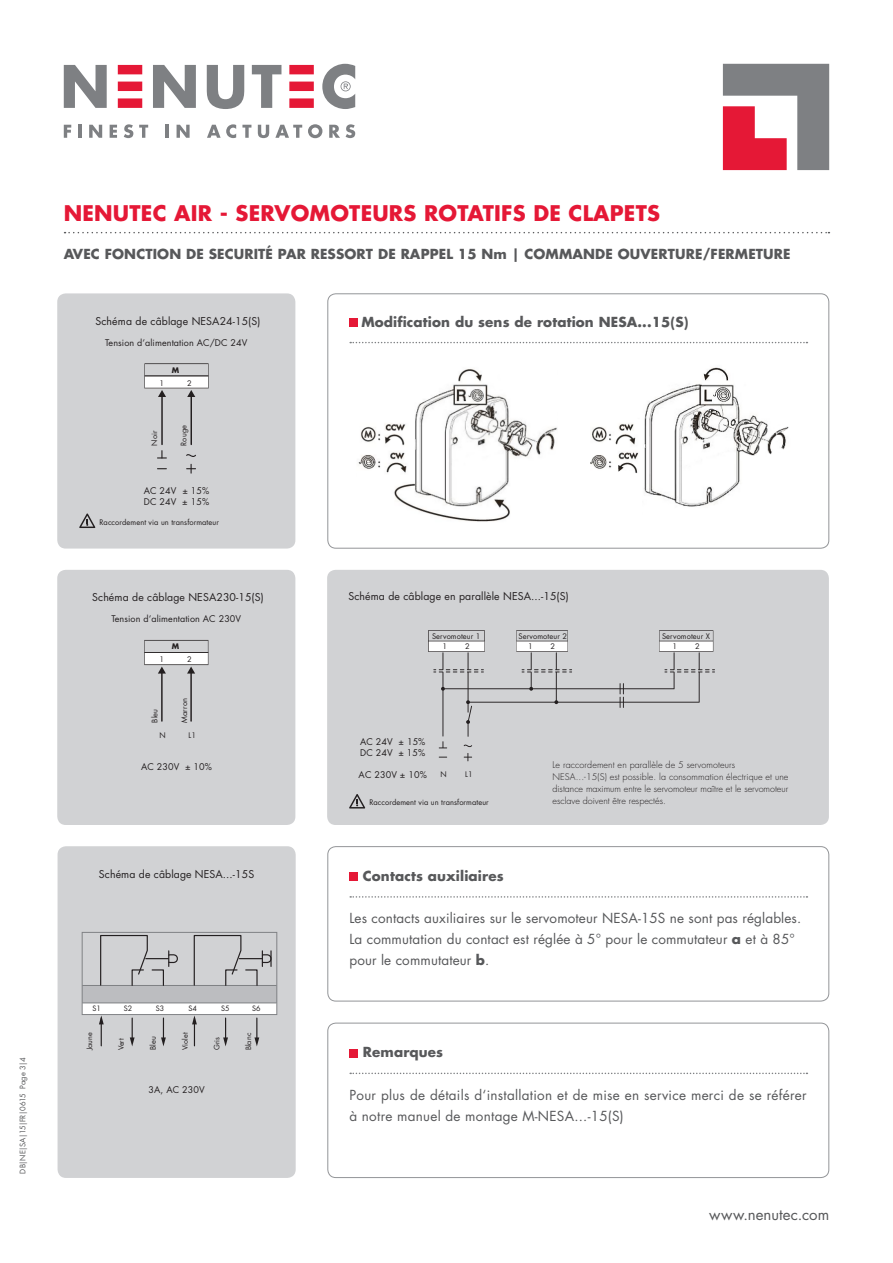
<style>
.page{position:relative;width:893px;height:1263px;background:#fff}
.page>*{position:absolute;margin:0;border:0;box-sizing:border-box;transform-origin:0 0}
.t1{font:700 21px "Futura Std";letter-spacing:.01em;color:#e51836}
.t2{font:15px "Futura Std";color:#57585a}
.t3{font:13.5px/21px "Futura Std";letter-spacing:.01em;color:#57585a}
.t4{font:700 13.5px "Futura Std";letter-spacing:.01em;color:#57585a}
.t5{font:10.5px "Futura Std";letter-spacing:.01em;color:#231f20}
.t6{font:300 9px/12px "Futura Std";letter-spacing:.01em;color:#231f20}
.t7{font:9px "Futura Std";letter-spacing:.01em;color:#231f20}
.t8{font:7.5px "Futura Std";letter-spacing:.01em;color:#231f20}
.t9{font:7.5px "Futura Std";letter-spacing:.005em;color:#57585a}
.t10{font:700 7.5px "Futura Std";color:#231f20}
.t11{font:7.2px "Futura Std";letter-spacing:.01em;color:#231f20}
.s1{font-weight:700}
</style>
<div class="page">
<svg style="left:350px;top:1072px;width:457px;height:2px"></svg>
<div style="left:349px;top:1049px;width:9px;height:8px;background:#e51836"></div>
<div style="left:327px;top:1023px;width:502px;height:155px;border:1px solid #939598;border-radius:8px"></div>
<svg style="left:350px;top:342px;width:457px;height:1px"></svg>
<div style="left:349px;top:318px;width:9px;height:9px;background:#e51836"></div>
<div style="left:327px;top:293px;width:502px;height:256px;border:1px solid #939598;border-radius:8px"></div>
<svg style="left:65px;top:232px;width:764px;height:1px"></svg>
<img style="left:358px;top:367px;width:431px;height:155px">
<svg style="left:350px;top:896px;width:457px;height:2px"></svg>
<div style="left:349px;top:872px;width:9px;height:9px;background:#e51836"></div>
<div style="left:327px;top:846px;width:502px;height:155px;border:1px solid #939598;border-radius:8px"></div>
<div style="left:58px;top:846px;width:238px;height:332px;background:#d1d2d4;border-radius:9px"></div>
<div style="left:57px;top:293px;width:238px;height:256px;background:#d1d2d4;border-radius:9px"></div>
<svg style="left:157px;top:450px;width:10px;height:8px"></svg>
<hr style="left:191px;top:396px;width:1px;height:48px;background:#231f20">
<hr style="left:161px;top:396px;width:2px;height:48px;background:#231f20">
<svg style="left:144px;top:363px;width:65px;height:34px"></svg>
<svg style="left:186px;top:454px;width:10px;height:3px"></svg>
<svg style="left:186px;top:464px;width:10px;height:10px"></svg>
<svg style="left:79px;top:513px;width:16px;height:15px"></svg>
<div style="left:57px;top:570px;width:238px;height:255px;background:#d1d2d4;border-radius:9px"></div>
<hr style="left:190px;top:672px;width:2px;height:49px;background:#231f20">
<hr style="left:161px;top:672px;width:2px;height:49px;background:#231f20">
<svg style="left:144px;top:640px;width:64px;height:33px"></svg>
<div style="left:82px;top:1003px;width:195px;height:11px;background:#fff"></div>
<div style="left:82px;top:985px;width:195px;height:18px;background:#bcbdc0"></div>
<svg style="left:130px;top:1018px;width:5px;height:28px"></svg>
<svg style="left:161px;top:1018px;width:5px;height:28px"></svg>
<svg style="left:223px;top:1018px;width:5px;height:28px"></svg>
<svg style="left:254px;top:1018px;width:5px;height:28px"></svg>
<div style="left:82px;top:932px;width:195px;height:83px;border:1px solid #808285"></div>
<hr style="left:82px;top:985px;width:195px;height:1px;background:#808285">
<hr style="left:82px;top:1002px;width:195px;height:1px;background:#808285">
<svg style="left:100px;top:935px;width:78px;height:51px"></svg>
<svg style="left:193px;top:935px;width:79px;height:51px"></svg>
<svg style="left:99px;top:1015px;width:5px;height:31px"></svg>
<svg style="left:192px;top:1015px;width:5px;height:31px"></svg>
<div style="left:327px;top:570px;width:502px;height:255px;background:#d1d2d4;border-radius:9px"></div>
<svg style="left:428px;top:630px;width:287px;height:131px"></svg>
<svg style="left:349px;top:794px;width:16px;height:14px"></svg>
<svg style="left:723px;top:64px;width:106px;height:106px"></svg>
<svg style="left:118px;top:65px;width:24px;height:43px"></svg>
<svg style="left:289px;top:65px;width:25px;height:43px"></svg>
<svg style="left:64px;top:65px;width:43px;height:43px"></svg>
<svg style="left:153px;top:65px;width:43px;height:43px"></svg>
<svg style="left:207px;top:65px;width:37px;height:44px"></svg>
<svg style="left:252px;top:65px;width:29px;height:43px"></svg>
<svg style="left:322px;top:64px;width:33px;height:45px"></svg>
<svg style="left:64px;top:125px;width:7px;height:13px"></svg>
<hr style="left:78px;top:125px;width:4px;height:13px;background:#7e8083">
<svg style="left:89px;top:125px;width:13px;height:13px"></svg>
<svg style="left:110px;top:125px;width:7px;height:13px"></svg>
<svg style="left:124px;top:124px;width:9px;height:14px"></svg>
<svg style="left:139px;top:125px;width:9px;height:13px"></svg>
<svg style="left:166px;top:125px;width:3px;height:13px"></svg>
<svg style="left:177px;top:125px;width:13px;height:13px"></svg>
<svg style="left:207px;top:124px;width:29px;height:14px"></svg>
<svg style="left:242px;top:125px;width:9px;height:13px"></svg>
<svg style="left:258px;top:125px;width:11px;height:13px"></svg>
<svg style="left:275px;top:125px;width:27px;height:13px"></svg>
<svg style="left:308px;top:124px;width:14px;height:14px"></svg>
<svg style="left:329px;top:125px;width:11px;height:13px"></svg>
<svg style="left:346px;top:124px;width:9px;height:14px"></svg>
<p class="t9" style="left:18px;top:1174px;width:118px;rotate:-90deg">DB|NE|SA|15|FR|0615 Page 3|4</p>
<p class="t1" style="left:64px;top:200px;width:598px">NENUTEC AIR - SERVOMOTEURS ROTATIFS DE CLAPETS</p>
<p class="t4" style="left:64px;top:245px;width:728px">AVEC FONCTION DE SECURITÉ PAR RESSORT DE RAPPEL 15 Nm | COMMANDE OUVERTURE/FERMETURE</p>
<p class="t5" style="left:96px;top:314px;width:166px">Schéma de câblage NESA24-15(S)</p>
<p class="t7" style="left:105px;top:337px;width:144px">Tension d‘alimentation AC/DC 24V</p>
<p class="t10" style="left:172px;top:365px;width:9px">M</p>
<p class="t8" style="left:159px;top:378px;width:6px">1</p>
<p class="t8" style="left:187px;top:378px;width:6px">2</p>
<p class="t8" style="left:150px;top:446px;width:17px;rotate:-90deg">Noir</p>
<p class="t8" style="left:179px;top:446px;width:22px;rotate:-90deg">Rouge</p>
<p class="t7" style="left:144px;top:485px;width:67px">AC 24V ± 15%</p>
<p class="t7" style="left:144px;top:495px;width:67px">DC 24V ± 15%</p>
<p class="t8" style="left:99px;top:517px;width:121px">Raccordement via un transformateur</p>
<p class="t5" style="left:92px;top:591px;width:173px">Schéma de câblage NESA230-15(S)</p>
<p class="t7" style="left:111px;top:613px;width:131px">Tension d‘alimentation AC 230V</p>
<p class="t10" style="left:172px;top:641px;width:9px">M</p>
<p class="t8" style="left:159px;top:655px;width:6px">1</p>
<p class="t8" style="left:187px;top:655px;width:6px">2</p>
<p class="t8" style="left:150px;top:723px;width:15px;rotate:-90deg">Bleu</p>
<p class="t8" style="left:179px;top:723px;width:26px;rotate:-90deg">Marron</p>
<p class="t8" style="left:159px;top:730px;width:8px">N</p>
<p class="t8" style="left:188px;top:730px;width:9px">L1</p>
<p class="t7" style="left:141px;top:761px;width:73px">AC 230V ± 10%</p>
<p class="t5" style="left:99px;top:867px;width:157px">Schéma de câblage NESA...-15S</p>
<p class="t11" style="left:93px;top:1004px;width:10px">S1</p>
<p class="t11" style="left:124px;top:1004px;width:10px">S2</p>
<p class="t11" style="left:156px;top:1004px;width:10px">S3</p>
<p class="t11" style="left:188px;top:1004px;width:10px">S4</p>
<p class="t11" style="left:221px;top:1004px;width:10px">S5</p>
<p class="t11" style="left:252px;top:1004px;width:10px">S6</p>
<p class="t11" style="left:85px;top:1050px;width:19px;rotate:-90deg">Jaune</p>
<p class="t11" style="left:117px;top:1050px;width:14px;rotate:-90deg">Vert</p>
<p class="t8" style="left:148px;top:1050px;width:15px;rotate:-90deg">Bleu</p>
<p class="t11" style="left:180px;top:1050px;width:19px;rotate:-90deg">Violet</p>
<p class="t11" style="left:212px;top:1050px;width:15px;rotate:-90deg">Gris</p>
<p class="t11" style="left:244px;top:1050px;width:19px;rotate:-90deg">Blanc</p>
<p class="t7" style="left:149px;top:1084px;width:58px">3A, AC 230V</p>
<p class="t4" style="left:361px;top:313px;width:329px">Modification du sens de rotation NESA...15(S)</p>
<p class="t5" style="left:348px;top:590px;width:222px">Schéma de câblage en parallèle NESA...-15(S)</p>
<p class="t8" style="left:432px;top:632px;width:50px">Servomoteur 1</p>
<p class="t8" style="left:518px;top:632px;width:50px">Servomoteur 2</p>
<p class="t8" style="left:662px;top:632px;width:50px">Servomoteur X</p>
<p class="t8" style="left:443px;top:642px;width:6px">1</p>
<p class="t8" style="left:465px;top:642px;width:6px">2</p>
<p class="t8" style="left:528px;top:642px;width:6px">1</p>
<p class="t8" style="left:551px;top:642px;width:6px">2</p>
<p class="t8" style="left:672px;top:642px;width:6px">1</p>
<p class="t8" style="left:695px;top:642px;width:6px">2</p>
<p class="t7" style="left:360px;top:736px;width:67px">AC 24V ± 15%</p>
<p class="t7" style="left:360px;top:747px;width:67px">DC 24V ± 15%</p>
<p class="t7" style="left:359px;top:769px;width:70px">AC 230V ± 10%</p>
<p class="t8" style="left:440px;top:769px;width:8px">N</p>
<p class="t8" style="left:465px;top:769px;width:9px">L1</p>
<p class="t8" style="left:369px;top:797px;width:121px">Raccordement via un transformateur</p>
<p class="t6" style="left:552px;top:759px;width:237px">Le raccordement en parallèle de 5 servomoteurs NESA...-15(S) est possible. la consommation électrique et une distance maximum entre le servomoteur maître et le servomoteur esclave doivent être respectés.</p>
<p class="t4" style="left:363px;top:867px;width:142px">Contacts auxiliaires</p>
<p class="t3" style="left:349px;top:908px;width:453px">Les contacts auxiliaires sur le servomoteur NESA-15S ne sont pas réglables.<br>La commutation du contact est réglée à 5° pour le commutateur <span class="s1">a</span> et à 85° pour le commutateur <span class="s1">b</span>.</p>
<p class="t4" style="left:363px;top:1043px;width:82px">Remarques</p>
<p class="t3" style="left:349px;top:1084px;width:459px">Pour plus de détails d‘installation et de mise en service merci de se référer à notre manuel de montage M-NESA...-15(S)</p>
<p class="t2" style="left:709px;top:1205px;width:121px">www.nenutec.com</p>
</div>
